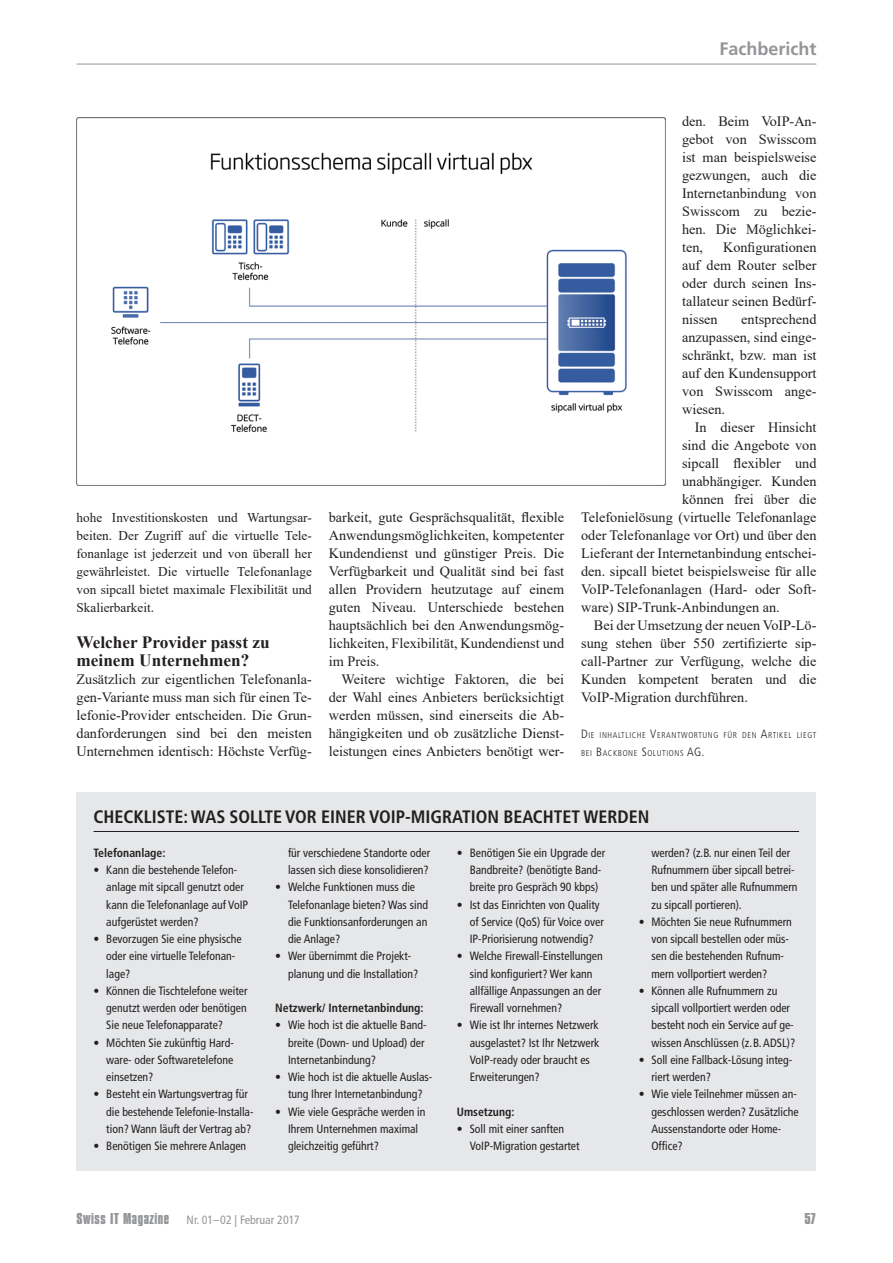
<style>
.page{position:relative;width:893px;height:1263px;background:#fff}
.page>*{position:absolute;margin:0;border:0;box-sizing:border-box;transform-origin:0 0}
.t1{font:700 condensed 18px "Frutiger LT Std";color:#231f20}
.t2{font:700 18px "Frutiger LT Std";color:#939598}
.t3{font:700 17.25px/18px "Times New Roman";color:#231f20}
.t4{font:700 16.5px "Compacta LT";color:#939598}
.t5{font:14.25px/18px "Times New Roman";color:#231f20;text-align:justify}
.t6{font:13.35px/18px "Times New Roman";color:#231f20;text-align:justify}
.t7{font:condensed 12px/17.2px "Frutiger LT Std";color:#231f20}
.t8{font:700 condensed 12px "Frutiger LT Std";color:#231f20}
.t9{font:condensed 12px "Frutiger LT Std";color:#939598}
.t10{font:300 condensed 8.4px/18px "Frutiger LT Std";letter-spacing:.07em;color:#231f20}
.s1{font-size:12px}
.s2{font-family:"Compacta LT";font-weight:700;font-stretch:normal;font-size:16.5px}
</style>
<div class="page">
<hr style="left:77px;top:64px;width:739px;height:1px;background:#939598">
<div style="left:77px;top:792px;width:739px;height:378px;background:#e6e7e9"></div>
<hr style="left:94px;top:831px;width:705px;height:1px;background:#231f20">
<img style="left:77px;top:118px;width:588px;height:368px">
<h1 class="t2" style="left:719px;top:38px;width:99px">Fachbericht</h1>
<p class="t6" style="left:77px;top:508px;width:237px">hohe Investitionskosten und Wartungsar&shy;beiten. Der Zugriff auf die virtuelle Tele&shy;fonanlage ist jederzeit und von überall her gewährleistet. Die virtuelle Telefonanlage von sipcall bietet maximale Flexibilität und Skalierbarkeit.</p>
<h2 class="t3" style="left:77px;top:633px;width:195px">Welcher Provider passt zu meinem Unternehmen?</h2>
<p class="t5" style="left:77px;top:670px;width:237px">Zusätzlich zur eigentlichen Telefonanla&shy;gen-Variante muss man sich für einen Te&shy;lefonie-Provider entscheiden. Die Grun&shy;danforderungen sind bei den meisten Unternehmen identisch: Höchste Verfüg-</p>
<p class="t5" style="left:329px;top:508px;width:237px">barkeit, gute Gesprächsqualität, flexible Anwendungsmöglichkeiten, kompetenter Kundendienst und günstiger Preis. Die Verfügbarkeit und Qualität sind bei fast allen Providern heutzutage auf einem guten Niveau. Unterschiede bestehen hauptsächlich bei den Anwendungsmög&shy;lichkeiten, Flexibilität, Kundendienst und im Preis.</p>
<p class="t5" style="left:329px;top:670px;width:237px;text-indent:13px">Weitere wichtige Faktoren, die bei der Wahl eines Anbieters berücksichtigt werden müssen, sind einerseits die Ab&shy;hängigkeiten und ob zusätzliche Dienst&shy;leistungen eines Anbieters benötigt wer-</p>
<p class="t5" style="left:682px;top:112px;width:136px">den. Beim VoIP-An&shy;gebot von Swisscom ist man beispielsweise gezwungen, auch die Internetanbindung von Swisscom zu bezie&shy;hen. Die Möglichkei&shy;ten,</p>
<p class="t5" style="left:682px;top:238px;width:136px;text-indent:41px">Konfigurationen auf dem Router selber oder durch seinen Ins&shy;tallateur seinen Bedürf&shy;nissen</p>
<p class="t5" style="left:682px;top:310px;width:136px;text-indent:59px">entsprechend anzupassen, sind einge&shy;schränkt, bzw. man ist auf den Kundensupport von Swisscom ange&shy;wiesen.</p>
<p class="t5" style="left:695px;top:418px;width:123px">In dieser Hinsicht</p>
<p class="t5" style="left:682px;top:436px;width:136px">sind die Angebote von</p>
<p class="t5" style="left:682px;top:454px;width:136px">sipcall flexibler und</p>
<p class="t5" style="left:682px;top:472px;width:136px">unabhängiger. Kunden</p>
<p class="t5" style="left:682px;top:490px;width:136px">können frei über die</p>
<p class="t5" style="left:581px;top:508px;width:237px">Telefonielösung (virtuelle Telefonanlage</p>
<p class="t5" style="left:581px;top:526px;width:237px">oder Telefonanlage vor Ort) und über den</p>
<p class="t5" style="left:581px;top:544px;width:237px">Lieferant der Internetanbindung entschei-</p>
<p class="t5" style="left:581px;top:562px;width:237px">den. sipcall bietet beispielsweise für alle</p>
<p class="t5" style="left:581px;top:580px;width:237px">VoIP-Telefonanlagen (Hard- oder Soft-</p>
<p class="t5" style="left:581px;top:598px;width:200px">ware) SIP-Trunk-Anbindungen an.</p>
<p class="t5" style="left:594px;top:616px;width:224px">Bei der Umsetzung der neuen VoIP-Lö-</p>
<p class="t5" style="left:581px;top:634px;width:237px">sung stehen über 550 zertifizierte sip-</p>
<p class="t5" style="left:581px;top:652px;width:237px">call-Partner zur Verfügung, welche die</p>
<p class="t5" style="left:581px;top:670px;width:237px">Kunden kompetent beraten und die</p>
<p class="t5" style="left:581px;top:688px;width:168px">VoIP-Migration durchführen.</p>
<p class="t10" style="left:581px;top:726px;width:237px"><span class="s1">D</span>IE INHALTLICHE <span class="s1">V</span>ERANTWORTUNG FÜR DEN <span class="s1">A</span>RTIKEL LIEGT<br>BEI <span class="s1">B</span>ACKBONE <span class="s1">S</span>OLUTIONS <span class="s1">AG.</span></p>
<h1 class="t1" style="left:94px;top:806px;width:557px">CHECKLISTE: WAS SOLLTE VOR EINER VOIP-MIGRATION BEACHTET WERDEN</h1>
<p class="t8" style="left:94px;top:845px;width:73px">Telefonanlage:</p>
<p class="t7" style="left:106px;top:861px;width:143px;text-indent:-13px">• Kann die bestehende Telefon&shy;anlage mit sipcall genutzt oder kann die Telefonanlage auf VoIP aufgerüstet werden?</p>
<p class="t7" style="left:106px;top:930px;width:137px;text-indent:-13px">• Bevorzugen Sie eine physische oder eine virtuelle Telefonan&shy;lage?</p>
<p class="t7" style="left:106px;top:982px;width:143px;text-align:justify;text-indent:-13px">• Können die Tischtelefone weiter genutzt werden oder benötigen Sie neue Telefonapparate?</p>
<p class="t7" style="left:106px;top:1034px;width:129px;text-align:justify;text-indent:-13px">• Möchten Sie zukünftig Hard&shy;ware- oder Softwaretelefone einsetzen?</p>
<p class="t7" style="left:106px;top:1086px;width:148px;text-indent:-13px">• Besteht ein Wartungsvertrag für die bestehende Telefonie-Installa&shy;tion? Wann läuft der Vertrag ab?</p>
<p class="t7" style="left:94px;top:1137px;width:154px">• Benötigen Sie mehrere Anlagen</p>
<p class="t7" style="left:288px;top:844px;width:144px">für verschiedene Standorte oder lassen sich diese konsolidieren?</p>
<p class="t7" style="left:288px;top:879px;width:141px;text-indent:-13px">• Welche Funktionen muss die<br>Telefonanlage bieten? Was sind die Funktionsanforderungen an die Anlage?</p>
<p class="t7" style="left:288px;top:948px;width:132px;text-indent:-13px">• Wer übernimmt die Projekt&shy;planung und die Installation?</p>
<p class="t8" style="left:275px;top:1001px;width:150px">Netzwerk/ Internetanbindung:</p>
<p class="t7" style="left:288px;top:1016px;width:140px;text-indent:-13px">• Wie hoch ist die aktuelle Band&shy;breite (Down- und Upload) der<br>Internetanbindung?</p>
<p class="t7" style="left:275px;top:1068px;width:159px;text-align:center">• Wie hoch ist die aktuelle Auslas&shy;tung Ihrer Internetanbindung?</p>
<p class="t7" style="left:288px;top:1103px;width:139px;text-indent:-13px">• Wie viele Gespräche werden in<br>Ihrem Unternehmen maximal gleichzeitig geführt?</p>
<p class="t7" style="left:651px;top:844px;width:148px">werden? (z.B. nur einen Teil der<br>Rufnummern über sipcall betrei&shy;ben und später alle Rufnummern zu sipcall portieren).</p>
<p class="t7" style="left:651px;top:913px;width:142px;text-indent:-13px">• Möchten Sie neue Rufnummern von sipcall bestellen oder müs&shy;sen die bestehenden Rufnum&shy;mern vollportiert werden?</p>
<p class="t7" style="left:651px;top:982px;width:145px;text-indent:-13px">• Können alle Rufnummern zu sipcall vollportiert werden oder besteht noch ein Service auf ge&shy;wissen Anschlüssen (z.B. ADSL)?</p>
<p class="t7" style="left:651px;top:1051px;width:142px;text-indent:-13px">• Soll eine Fallback-Lösung integ&shy;riert werden?</p>
<p class="t7" style="left:651px;top:1086px;width:149px;text-indent:-13px">• Wie viele Teilnehmer müssen an&shy;geschlossen werden? Zusätzliche<br>Aussenstandorte oder Home-<br>Office?</p>
<p class="t7" style="left:470px;top:844px;width:137px;text-indent:-13px">• Benötigen Sie ein Upgrade der<br>Bandbreite? (benötigte Band&shy;breite pro Gespräch 90 kbps)</p>
<p class="t7" style="left:470px;top:896px;width:136px;text-indent:-13px">• Ist das Einrichten von Quality of Service (QoS) für Voice over<br>IP-Priorisierung notwendig?</p>
<p class="t7" style="left:470px;top:948px;width:135px;text-indent:-13px">• Welche Firewall-Einstellungen sind konfiguriert? Wer kann allfällige Anpassungen an der<br>Firewall vornehmen?</p>
<p class="t7" style="left:470px;top:1017px;width:131px;text-indent:-13px">• Wie ist Ihr internes Netzwerk ausgelastet? Ist Ihr Netzwerk<br>VoIP-ready oder braucht es<br>Erweiterungen?</p>
<p class="t8" style="left:457px;top:1104px;width:59px">Umsetzung:</p>
<p class="t7" style="left:470px;top:1120px;width:111px;text-indent:-13px">• Soll mit einer sanften<br>VoIP-Migration gestartet</p>
<p class="t9" style="left:77px;top:1213px;width:225px"><span class="s2">Swiss IT Magazine</span> Nr. 01–02 | Februar 2017</p>
<h3 class="t4" style="left:804px;top:1210px;width:14px">57</h3>
</div>
